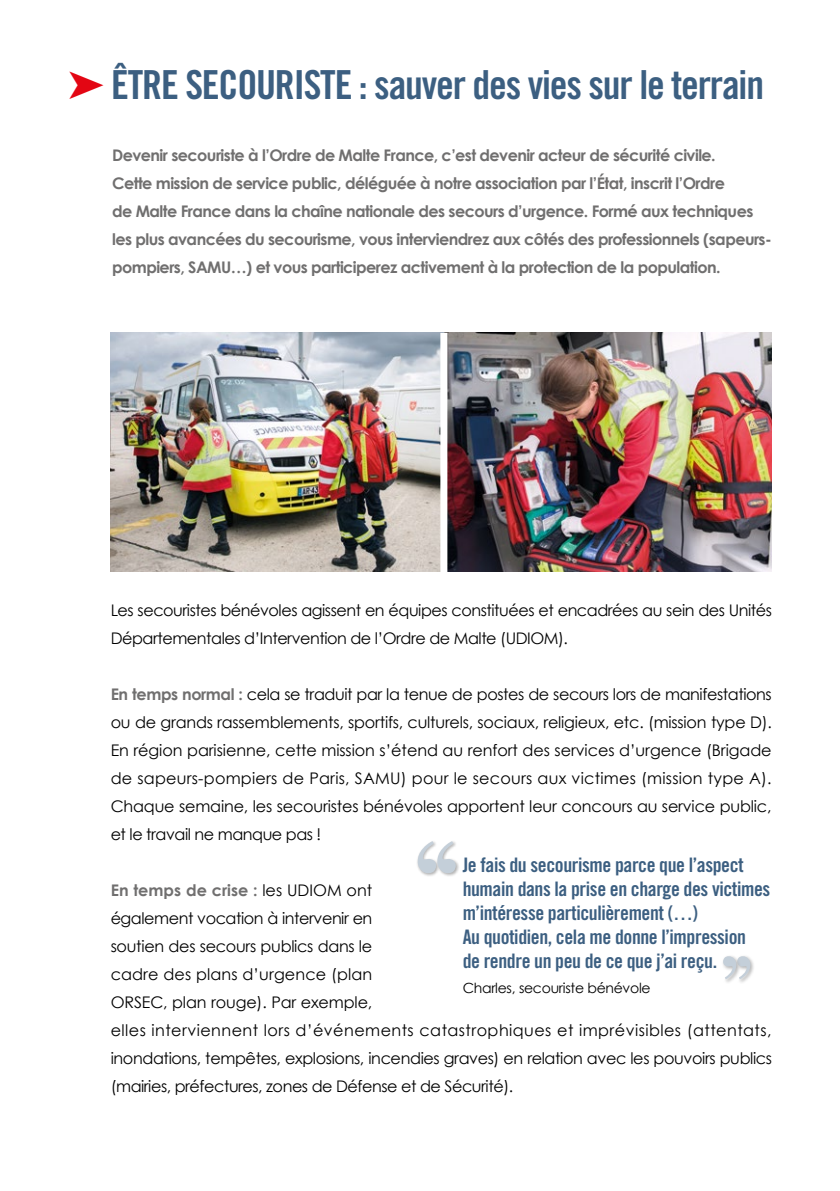
<style>
.page{position:relative;width:840px;height:1191px;background:#fff}
.page>*{position:absolute;margin:0;border:0;box-sizing:border-box;transform-origin:0 0}
.t1{font:40px "Trade Gothic Bold Cond Twenty";letter-spacing:-.03em;color:#3c5f81}
.t2{font:20px/24px "Trade Gothic Bold Cond Twenty";letter-spacing:-.02em;color:#3c5f81}
.t3{font:16px/28px "Century Gothic";letter-spacing:-.025em;color:#000}
.t4{font:700 16px/28px "Century Gothic";letter-spacing:-.035em;color:#706f6f}
.t5{font:14px "Century Gothic";letter-spacing:-.02em;color:#000}
.s1{color:#e30613}
.s2{font-weight:700;color:#706f6f}
</style>
<div class="page">
<img style="left:111px;top:333px;width:660px;height:238px">
<div style="left:440px;top:333px;width:7px;height:245px;background:#fff"></div>
<svg style="left:422px;top:873px;width:14px;height:3px"></svg>
<svg style="left:442px;top:843px;width:17px;height:33px"></svg>
<svg style="left:417px;top:841px;width:38px;height:32px"></svg>
<svg style="left:741px;top:958px;width:13px;height:25px"></svg>
<svg style="left:725px;top:979px;width:16px;height:4px"></svg>
<svg style="left:723px;top:956px;width:27px;height:23px"></svg>
<h1 class="t1" style="left:68px;top:60px;width:697px"><span class="s1">➤</span> ÊTRE SECOURISTE : sauver des vies sur le terrain</h1>
<p class="t4" style="left:112px;top:140px;width:660px">Devenir secouriste à l’Ordre de Malte France, c’est devenir acteur de sécurité civile.<br>Cette mission de service public, déléguée à notre association par l’État, inscrit l’Ordre<br>de Malte France dans la chaîne nationale des secours d’urgence. Formé aux techniques les plus avancées du secourisme, vous interviendrez aux côtés des professionnels (sapeurs&shy;pompiers, SAMU…) et vous participerez activement à la protection de la population.</p>
<p class="t3" style="left:111px;top:596px;width:662px">Les secouristes bénévoles agissent en équipes constituées et encadrées au sein des Unités<br>Départementales d’Intervention de l’Ordre de Malte (UDIOM).</p>
<p class="t3" style="left:111px;top:680px;width:662px;text-align:justify"><span class="s2">En temps normal :</span> cela se traduit par la tenue de postes de secours lors de manifestations ou de grands rassemblements, sportifs, culturels, sociaux, religieux, etc. (mission type D).<br>En région parisienne, cette mission s’étend au renfort des services d’urgence (Brigade de sapeurs-pompiers de Paris, SAMU) pour le secours aux victimes (mission type A).<br>Chaque semaine, les secouristes bénévoles apportent leur concours au service public, et le travail ne manque pas !</p>
<p class="t2" style="left:462px;top:853px;width:309px">Je fais du secourisme parce que l’aspect humain dans la prise en charge des victimes m’intéresse particulièrement (…)<br>Au quotidien, cela me donne l’impression<br>de rendre un peu de ce que j’ai reçu.</p>
<p class="t5" style="left:462px;top:979px;width:189px">Charles, secouriste bénévole</p>
<p class="t3" style="left:111px;top:876px;width:662px"><span class="s2">En temps de crise :</span> les UDIOM ont<br>également vocation à intervenir en<br>soutien des secours publics dans le<br>cadre des plans d’urgence (plan<br>ORSEC, plan rouge). Par exemple,<br>elles interviennent lors d’événements catastrophiques et imprévisibles (attentats, inondations, tempêtes, explosions, incendies graves) en relation avec les pouvoirs publics (mairies, préfectures, zones de Défense et de Sécurité).</p>
</div>
